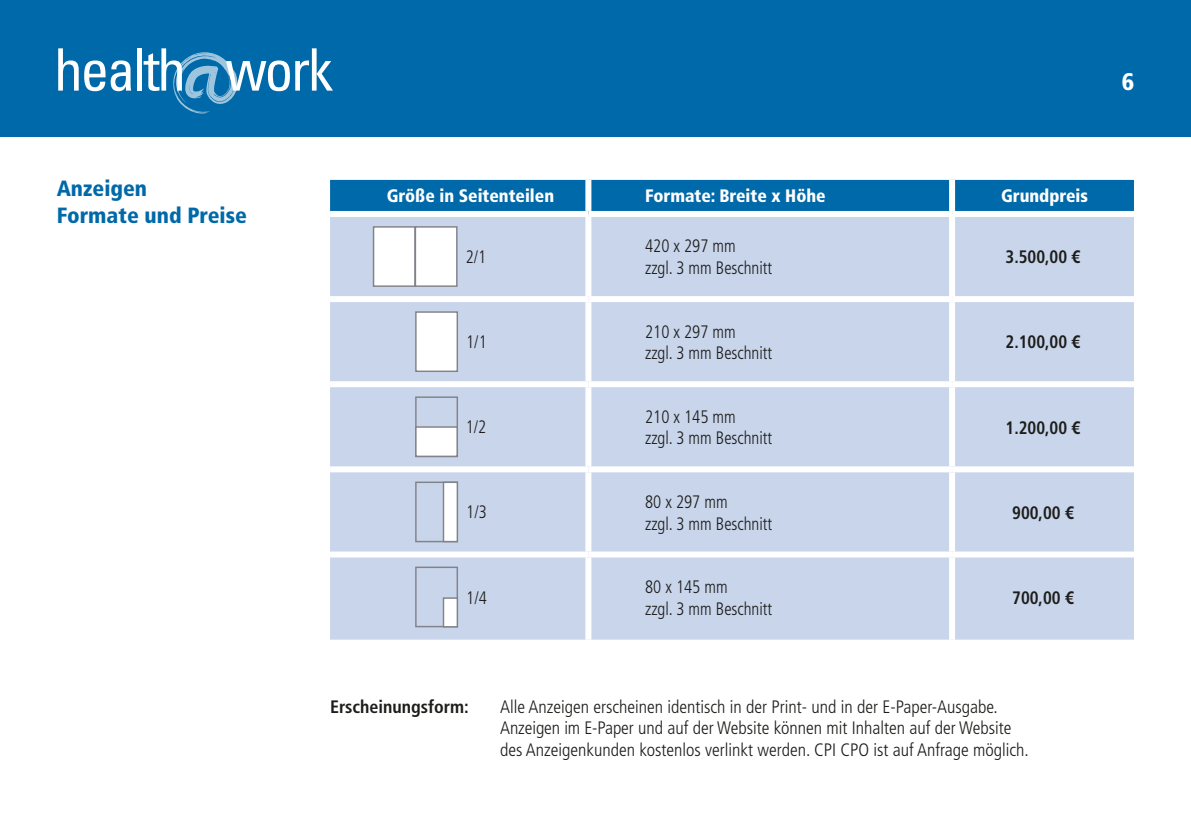
<style>
.page{position:relative;width:1191px;height:840px;background:#fff}
.page>*{position:absolute;margin:0;border:0;box-sizing:border-box;transform-origin:0 0}
.t1{font:condensed 58.4px "Univers";letter-spacing:-.04em;color:#fff}
.t2{font:900 condensed 24px "Frutiger LT Std";color:#fff}
.t3{font:900 condensed 22px/26.4px "Frutiger LT Std";color:#0069a9}
.t4{font:300 condensed 18px/21.6px "Frutiger LT Std";color:#1d1d1b}
.t5{font:300 condensed 18px/21.6px "Frutiger LT Std";color:#1d1d1b;scale:.94 1}
.t6{font:900 condensed 18px "Frutiger LT Std";color:#fff}
.t7{font:700 condensed 18px "Frutiger LT Std";color:#1d1d1b;scale:.94 1}
.t8{font:700 condensed 18px "Frutiger LT Std";color:#1d1d1b}
</style>
<div class="page">
<div style="left:0;top:0;width:1191px;height:137px;background:#0069a9"></div>
<svg style="left:173px;top:52px;width:65px;height:62px"></svg>
<div style="left:330px;top:180px;width:804px;height:31px;background:#0069a9"></div>
<div style="left:330px;top:217px;width:804px;height:422px;background:#c8d5eb"></div>
<div style="left:585px;top:180px;width:6px;height:31px;background:#fff"></div>
<div style="left:949px;top:180px;width:6px;height:31px;background:#fff"></div>
<div style="left:585px;top:217px;width:6px;height:79px;background:#fff"></div>
<div style="left:949px;top:217px;width:6px;height:79px;background:#fff"></div>
<div style="left:330px;top:296px;width:258px;height:6px;background:#fff"></div>
<div style="left:588px;top:296px;width:364px;height:6px;background:#fff"></div>
<div style="left:585px;top:302px;width:6px;height:79px;background:#fff"></div>
<div style="left:952px;top:296px;width:182px;height:6px;background:#fff"></div>
<div style="left:949px;top:302px;width:6px;height:79px;background:#fff"></div>
<div style="left:330px;top:381px;width:258px;height:6px;background:#fff"></div>
<div style="left:588px;top:381px;width:364px;height:6px;background:#fff"></div>
<div style="left:585px;top:387px;width:6px;height:79px;background:#fff"></div>
<div style="left:952px;top:381px;width:182px;height:6px;background:#fff"></div>
<div style="left:949px;top:387px;width:6px;height:79px;background:#fff"></div>
<div style="left:330px;top:466px;width:258px;height:6px;background:#fff"></div>
<div style="left:588px;top:466px;width:364px;height:6px;background:#fff"></div>
<div style="left:585px;top:472px;width:6px;height:79px;background:#fff"></div>
<div style="left:952px;top:466px;width:182px;height:6px;background:#fff"></div>
<div style="left:949px;top:472px;width:6px;height:79px;background:#fff"></div>
<div style="left:330px;top:551px;width:258px;height:6px;background:#fff"></div>
<div style="left:588px;top:551px;width:364px;height:6px;background:#fff"></div>
<div style="left:585px;top:557px;width:6px;height:82px;background:#fff"></div>
<div style="left:952px;top:551px;width:182px;height:6px;background:#fff"></div>
<div style="left:949px;top:557px;width:6px;height:82px;background:#fff"></div>
<div style="left:373px;top:226px;width:43px;height:61px;background:#fff;border:1px solid #82838a"></div>
<div style="left:415px;top:226px;width:42px;height:61px;background:#fff;border:1px solid #82838a"></div>
<div style="left:415px;top:311px;width:43px;height:61px;background:#fff;border:1px solid #82838a"></div>
<div style="left:415px;top:396px;width:43px;height:61px;border:1px solid #82838a"></div>
<div style="left:415px;top:426px;width:43px;height:31px;background:#fff;border:1px solid #82838a"></div>
<div style="left:415px;top:481px;width:43px;height:61px;border:1px solid #82838a"></div>
<div style="left:443px;top:481px;width:15px;height:61px;background:#fff;border:1px solid #82838a"></div>
<div style="left:415px;top:566px;width:43px;height:61px;border:1px solid #82838a"></div>
<div style="left:443px;top:597px;width:15px;height:30px;background:#fff;border:1px solid #82838a"></div>
<h1 class="t1" style="left:54px;top:33px;width:280px">health work</h1>
<h2 class="t2" style="left:1121px;top:67px;width:14px">6</h2>
<p class="t3" style="left:57px;top:175px;width:192px">Anzeigen<br>Formate und Preise</p>
<p class="t6" style="left:387px;top:185px;width:169px">Größe in Seitenteilen</p>
<p class="t6" style="left:645px;top:185px;width:182px">Formate: Breite x Höhe</p>
<p class="t6" style="left:1001px;top:185px;width:88px">Grundpreis</p>
<p class="t5" style="left:466px;top:246px;width:23px">2/1</p>
<p class="t5" style="left:645px;top:235px;width:137px">420 x 297 mm<br>zzgl. 3 mm Beschnitt</p>
<p class="t7" style="left:1005px;top:246px;width:81px">3.500,00 €</p>
<p class="t5" style="left:466px;top:331px;width:23px">1/1</p>
<p class="t5" style="left:645px;top:320px;width:137px">210 x 297 mm<br>zzgl. 3 mm Beschnitt</p>
<p class="t7" style="left:1005px;top:331px;width:81px">2.100,00 €</p>
<p class="t5" style="left:466px;top:416px;width:23px">1/2</p>
<p class="t5" style="left:645px;top:406px;width:137px">210 x 145 mm<br>zzgl. 3 mm Beschnitt</p>
<p class="t7" style="left:1005px;top:416px;width:81px">1.200,00 €</p>
<p class="t5" style="left:466px;top:501px;width:23px">1/3</p>
<p class="t5" style="left:645px;top:491px;width:137px">80 x 297 mm<br>zzgl. 3 mm Beschnitt</p>
<p class="t7" style="left:1012px;top:501px;width:67px">900,00 €</p>
<p class="t5" style="left:466px;top:586px;width:23px">1/4</p>
<p class="t5" style="left:645px;top:576px;width:137px">80 x 145 mm<br>zzgl. 3 mm Beschnitt</p>
<p class="t7" style="left:1012px;top:586px;width:67px">700,00 €</p>
<p class="t8" style="left:330px;top:695px;width:140px">Erscheinungsform:</p>
<p class="t4" style="left:500px;top:695px;width:530px">Alle Anzeigen erscheinen identisch in der Print- und in der E-Paper-Ausgabe.<br>Anzeigen im E-Paper und auf der Website können mit Inhalten auf der Website des Anzeigenkunden kostenlos verlinkt werden. CPI CPO ist auf Anfrage möglich.</p>
</div>
